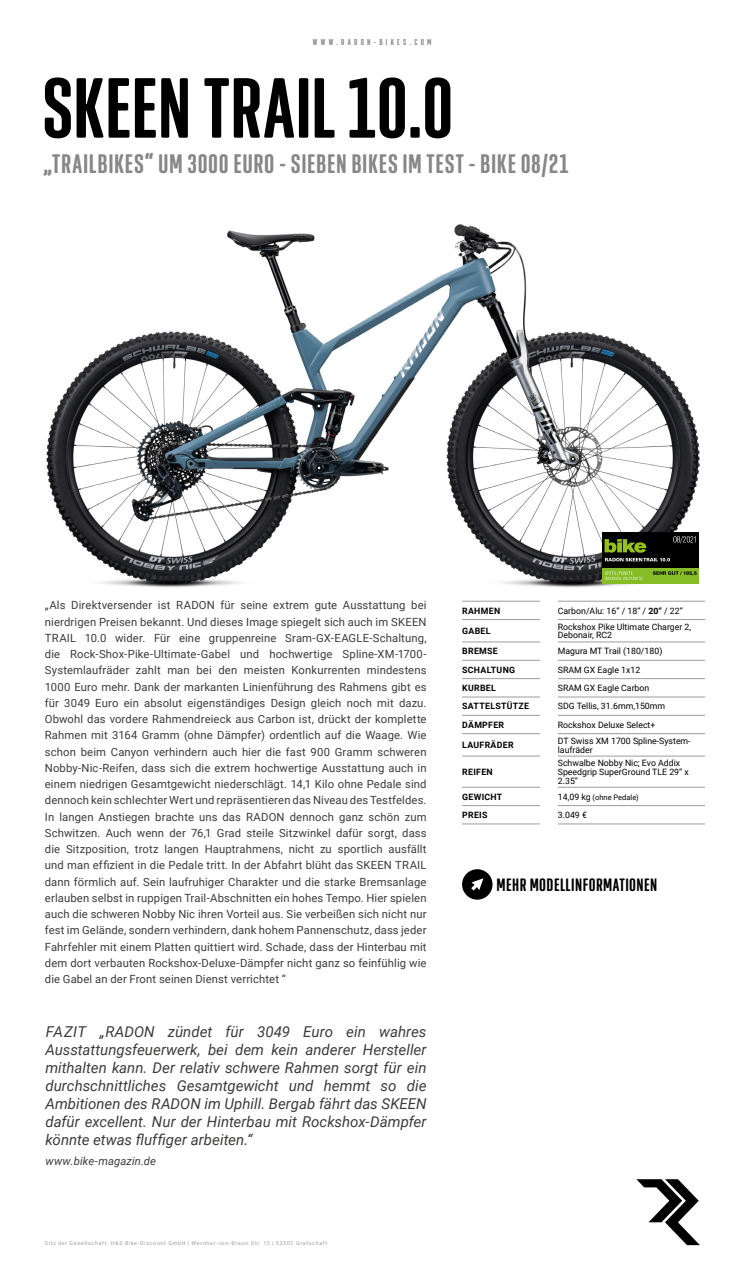
<style>
.page{position:relative;width:745px;height:1276px;background:#fff}
.page>*{position:absolute;margin:0;border:0;box-sizing:border-box;transform-origin:0 0}
.t1{font:600 87.5px "Geogrotesque X Comp";letter-spacing:.005em;color:#000}
.t2{font:600 27.5px "Geogrotesque X Comp";letter-spacing:.025em;color:#878787}
.t3{font:600 18.38px "Geogrotesque X Comp";letter-spacing:.025em;color:#000}
.t4{font:italic 15px/18px "Roboto";color:#3c3c3b;text-align:justify}
.t5{font:11.25px/16.2px "Roboto";letter-spacing:.01em;color:#3c3c3b;text-align:justify}
.t6{font:italic 11.25px "Roboto";letter-spacing:.01em;color:#3c3c3b}
.t7{font:8.75px/8.8px "Roboto";color:#000}
.t8{font:700 8.75px "Roboto";letter-spacing:.035em;color:#000}
.t9{font:600 8.75px "Geogrotesque X Comp";letter-spacing:.375em;color:#878787}
.t10{font:7.5px "Roboto";color:#000}
.t11{font:5.38px "Roboto";letter-spacing:.12em;color:#9d9d9c}
.s1{font-weight:700}
.s2{font-size:8.75px}
</style>
<div class="page">
<hr style="left:462px;top:601px;width:77px;height:1px;background:#9d9d9c">
<hr style="left:462px;top:619px;width:77px;height:1px;background:#9d9d9c">
<hr style="left:462px;top:642px;width:77px;height:1px;background:#9d9d9c">
<hr style="left:462px;top:660px;width:77px;height:1px;background:#9d9d9c">
<hr style="left:462px;top:678px;width:77px;height:1px;background:#9d9d9c">
<hr style="left:462px;top:697px;width:77px;height:1px;background:#9d9d9c">
<hr style="left:462px;top:715px;width:77px;height:1px;background:#9d9d9c">
<hr style="left:462px;top:733px;width:77px;height:1px;background:#9d9d9c">
<hr style="left:462px;top:756px;width:77px;height:1px;background:#9d9d9c">
<hr style="left:462px;top:787px;width:77px;height:1px;background:#9d9d9c">
<hr style="left:462px;top:805px;width:77px;height:1px;background:#9d9d9c">
<hr style="left:462px;top:823px;width:77px;height:1px;background:#9d9d9c">
<hr style="left:557px;top:601px;width:147px;height:1px;background:#9d9d9c">
<hr style="left:557px;top:619px;width:147px;height:1px;background:#9d9d9c">
<hr style="left:557px;top:642px;width:147px;height:1px;background:#9d9d9c">
<hr style="left:557px;top:660px;width:147px;height:1px;background:#9d9d9c">
<hr style="left:557px;top:678px;width:147px;height:1px;background:#9d9d9c">
<hr style="left:557px;top:697px;width:147px;height:1px;background:#9d9d9c">
<hr style="left:557px;top:715px;width:147px;height:1px;background:#9d9d9c">
<hr style="left:557px;top:733px;width:147px;height:1px;background:#9d9d9c">
<hr style="left:557px;top:756px;width:147px;height:1px;background:#9d9d9c">
<hr style="left:557px;top:787px;width:147px;height:1px;background:#9d9d9c">
<hr style="left:557px;top:805px;width:147px;height:1px;background:#9d9d9c">
<hr style="left:557px;top:823px;width:147px;height:1px;background:#9d9d9c">
<svg style="left:462px;top:869px;width:30px;height:30px"></svg>
<svg style="left:636px;top:1179px;width:63px;height:66px"></svg>
<img style="left:46px;top:224px;width:653px;height:363px">
<div style="left:602px;top:532px;width:96px;height:36px;background:#000"></div>
<div style="left:602px;top:568px;width:96px;height:16px;background:#86bc25"></div>
<svg style="left:604px;top:536px;width:91px;height:25px"></svg>
<svg style="left:653px;top:571px;width:43px;height:4px"></svg>
<svg style="left:604px;top:571px;width:38px;height:9px"></svg>
<p class="t9" style="left:312px;top:37px;width:120px">WWW.RADON-BIKES.COM</p>
<h1 class="t1" style="left:42px;top:53px;width:412px">SKEEN TRAIL 10.0</h1>
<h2 class="t2" style="left:44px;top:147px;width:525px">„TRAILBIKES“ UM 3000 EURO - SIEBEN BIKES IM TEST - BIKE 08/21</h2>
<p class="t5" style="left:45px;top:597px;width:383px">„Als Direktversender ist RADON für seine extrem gute Ausstattung bei nierdrigen Preisen bekannt. Und dieses Image spiegelt sich auch im SKEEN TRAIL 10.0 wider. Für eine gruppenreine Sram-GX-EAGLE-Schaltung, die Rock-Shox-Pike-Ultimate-Gabel und hochwertige Spline-XM-1700- Systemlaufräder zahlt man bei den meisten Konkurrenten mindestens 1000 Euro mehr. Dank der markanten Linienführung des Rahmens gibt es für 3049 Euro ein absolut eigenständiges Design gleich noch mit dazu.<br>Obwohl das vordere Rahmendreieck aus Carbon ist, drückt der komplette Rahmen mit 3164 Gramm (ohne Dämpfer) ordentlich auf die Waage. Wie schon beim Canyon verhindern auch hier die fast 900 Gramm schweren Nobby-Nic-Reifen, dass sich die extrem hochwertige Ausstattung auch in einem niedrigen Gesamtgewicht niederschlägt. 14,1 Kilo ohne Pedale sind dennoch kein schlechter Wert und repräsentieren das Niveau des Testfeldes.<br>In langen Anstiegen brachte uns das RADON dennoch ganz schön zum Schwitzen. Auch wenn der 76,1 Grad steile Sitzwinkel dafür sorgt, dass die Sitzposition, trotz langen Hauptrahmens, nicht zu sportlich ausfällt und man effizient in die Pedale tritt. In der Abfahrt blüht das SKEEN TRAIL dann förmlich auf. Sein laufruhiger Charakter und die starke Bremsanlage erlauben selbst in ruppigen Trail-Abschnitten ein hohes Tempo. Hier spielen auch die schweren Nobby Nic ihren Vorteil aus. Sie verbeißen sich nicht nur fest im Gelände, sondern verhindern, dank hohem Pannenschutz, dass jeder Fahrfehler mit einem Platten quittiert wird. Schade, dass der Hinterbau mit dem dort verbauten Rockshox-Deluxe-Dämpfer nicht ganz so feinfühlig wie die Gabel an der Front seinen Dienst verrichtet “</p>
<p class="t4" style="left:45px;top:1022px;width:382px">FAZIT „RADON zündet für 3049 Euro ein wahres Ausstattungsfeuerwerk, bei dem kein anderer Hersteller mithalten kann. Der relativ schwere Rahmen sorgt für ein durchschnittliches Gesamtgewicht und hemmt so die Ambitionen des RADON im Uphill. Bergab fährt das SKEEN dafür excellent. Nur der Hinterbau mit Rockshox-Dämpfer könnte etwas fluffiger arbeiten.“</p>
<p class="t6" style="left:45px;top:1153px;width:112px">www.bike-magazin.de</p>
<p class="t11" style="left:45px;top:1239px;width:284px">Sitz der Gesellschaft: H&amp;S Bike-Discount GmbH | Wernher-von-Braun-Str. 15 | 53501 Grafschaft</p>
<p class="t8" style="left:462px;top:604px;width:39px">RAHMEN</p>
<p class="t7" style="left:557px;top:606px;width:126px">Carbon/Alu: 16“ / 18“ / <span class="s1">20“</span> / 22“</p>
<p class="t8" style="left:462px;top:625px;width:30px">GABEL</p>
<p class="t7" style="left:557px;top:622px;width:135px">Rockshox Pike Ultimate Charger 2,<br>Debonair, RC2</p>
<p class="t8" style="left:462px;top:645px;width:37px">BREMSE</p>
<p class="t7" style="left:557px;top:646px;width:106px">Magura MT Trail (180/180)</p>
<p class="t8" style="left:462px;top:663px;width:54px">SCHALTUNG</p>
<p class="t7" style="left:557px;top:665px;width:84px">SRAM GX Eagle 1x12</p>
<p class="t8" style="left:462px;top:682px;width:35px">KURBEL</p>
<p class="t7" style="left:557px;top:683px;width:93px">SRAM GX Eagle Carbon</p>
<p class="t8" style="left:462px;top:700px;width:68px">SATTELSTÜTZE</p>
<p class="t7" style="left:557px;top:701px;width:109px">SDG Tellis, 31.6mm,150mm</p>
<p class="t8" style="left:462px;top:718px;width:43px">DÄMPFER</p>
<p class="t7" style="left:557px;top:720px;width:99px">Rockshox Deluxe Select+</p>
<p class="t8" style="left:462px;top:739px;width:53px">LAUFRÄDER</p>
<p class="t7" style="left:557px;top:736px;width:134px">DT Swiss XM 1700 Spline-System&shy;laufräder</p>
<p class="t8" style="left:462px;top:765px;width:32px">REIFEN</p>
<p class="t7" style="left:557px;top:758px;width:132px">Schwalbe Nobby Nic; Evo Addix<br>Speedgrip SuperGround TLE 29“ x<br>2.35“</p>
<p class="t8" style="left:462px;top:790px;width:42px">GEWICHT</p>
<p class="t10" style="left:557px;top:792px;width:82px"><span class="s2">14,09 kg</span> (ohne Pedale)</p>
<p class="t8" style="left:462px;top:809px;width:27px">PREIS</p>
<p class="t7" style="left:557px;top:810px;width:31px">3.049 €</p>
<h3 class="t3" style="left:496px;top:873px;width:162px">MEHR MODELLINFORMATIONEN</h3>
</div>
